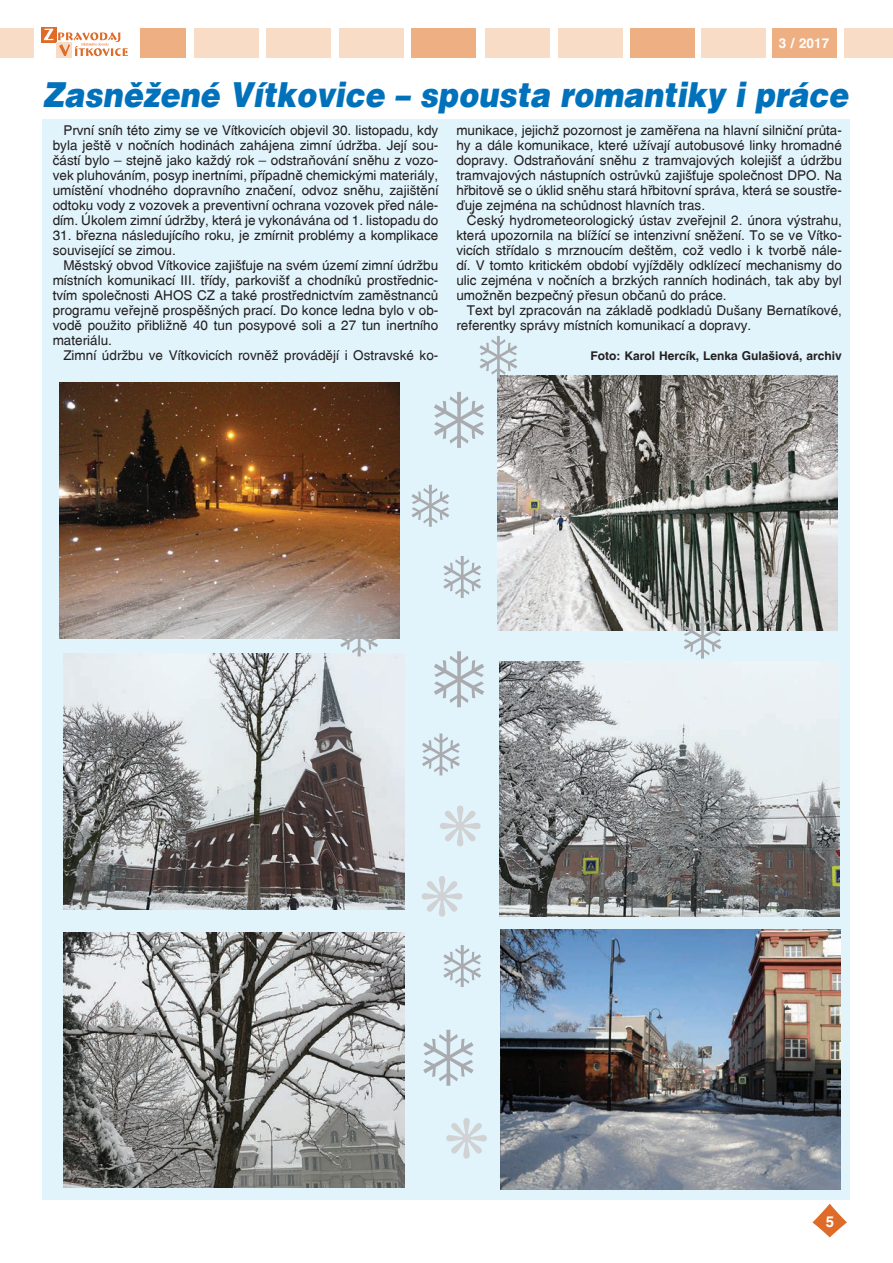
<style>
.page{position:relative;width:893px;height:1263px;background:#fff}
.page>*{position:absolute;margin:0;border:0;box-sizing:border-box;transform-origin:0 0}
.t1{font:italic 900 34.5px "Switzerland";color:#0072bc;scale:.87 1}
.t2{font:700 15px "Switzerland";color:#fff}
.t3{font:13.5px/15px "Switzerland";color:#231f20;text-align:justify}
.t4{font:700 13.5px "Switzerland";color:#fff}
.t5{font:700 12px "Switzerland";color:#231f20}
</style>
<div class="page">
<svg style="left:812px;top:1204px;width:35px;height:33px"></svg>
<div style="left:485px;top:28px;width:65px;height:29px;background:#f8dcc6"></div>
<div style="left:558px;top:28px;width:65px;height:29px;background:#f8dcc6"></div>
<div style="left:630px;top:28px;width:65px;height:29px;background:#eeaf82"></div>
<div style="left:266px;top:28px;width:65px;height:29px;background:#f8dcc6"></div>
<div style="left:339px;top:28px;width:65px;height:29px;background:#f8dcc6"></div>
<div style="left:194px;top:28px;width:64px;height:29px;background:#f8dcc6"></div>
<div style="left:141px;top:28px;width:45px;height:29px;background:#eeaf82"></div>
<div style="left:0;top:28px;width:34px;height:30px;background:#f8dcc6"></div>
<div style="left:411px;top:28px;width:65px;height:29px;background:#eeaf82"></div>
<div style="left:701px;top:28px;width:65px;height:29px;background:#f8dcc6"></div>
<div style="left:772px;top:28px;width:65px;height:29px;background:#eeaf82"></div>
<div style="left:844px;top:28px;width:49px;height:29px;background:#f8dcc6"></div>
<svg style="left:41px;top:27px;width:15px;height:15px"></svg>
<div style="left:57px;top:42px;width:15px;height:16px;background:#f8dcc6"></div>
<svg style="left:44px;top:29px;width:84px;height:27px"></svg>
<div style="left:43px;top:119px;width:807px;height:1081px;background:#e1f4fc"></div>
<img style="left:501px;top:929px;width:340px;height:260px">
<img style="left:59px;top:383px;width:341px;height:255px">
<img style="left:64px;top:932px;width:340px;height:255px">
<img style="left:497px;top:375px;width:341px;height:255px">
<img style="left:500px;top:661px;width:340px;height:255px">
<img style="left:64px;top:654px;width:340px;height:255px">
<svg style="left:684px;top:616px;width:37px;height:15px"></svg>
<svg style="left:340px;top:614px;width:38px;height:42px"></svg>
<svg style="left:497px;top:375px;width:20px;height:3px"></svg>
<p class="t4" style="left:779px;top:35px;width:52px">3 / 2017</p>
<h1 class="t1" style="left:43px;top:74px;width:928px">Zasněžené Vítkovice – spousta romantiky i práce</h1>
<p class="t3" style="left:53px;top:122px;width:387px;text-indent:11px">První sníh této zimy se ve Vítkovicích objevil 30. listopadu, kdy byla ještě v nočních hodinách zahájena zimní údržba. Její sou&shy;částí bylo – stejně jako každý rok – odstraňování sněhu z vozo&shy;vek pluhováním, posyp inertními, případně chemickými materiály, umístění vhodného dopravního značení, odvoz sněhu, zajištění odtoku vody z vozovek a preventivní ochrana vozovek před nále&shy;dím. Úkolem zimní údržby, která je vykonávána od 1. listopadu do</p>
<p class="t3" style="left:53px;top:227px;width:387px">31. března následujícího roku, je zmírnit problémy a komplikace související se zimou.</p>
<p class="t3" style="left:53px;top:257px;width:387px;text-indent:11px">Městský obvod Vítkovice zajišťuje na svém území zimní údržbu místních komunikací III. třídy, parkovišť a chodníků prostřednic&shy;tvím společnosti AHOS CZ a také prostřednictvím zaměstnanců programu veřejně prospěšných prací. Do konce ledna bylo v ob&shy;vodě použito přibližně 40 tun posypové soli a 27 tun inertního materiálu.</p>
<p class="t3" style="left:63px;top:347px;width:376px">Zimní údržbu ve Vítkovicích rovněž provádějí i Ostravské ko-</p>
<p class="t3" style="left:456px;top:122px;width:387px">munikace, jejichž pozornost je zaměřena na hlavní silniční průta&shy;hy a dále komunikace, které užívají autobusové linky hromadné dopravy. Odstraňování sněhu z tramvajových kolejišť a údržbu tramvajových nástupních ostrůvků zajišťuje společnost DPO. Na hřbitově se o úklid sněhu stará hřbitovní správa, která se soustře&shy;ďuje zejména na schůdnost hlavních tras.</p>
<p class="t3" style="left:456px;top:212px;width:387px;text-indent:11px">Český hydrometeorologický ústav zveřejnil 2. února výstrahu, která upozornila na blížící se intenzivní sněžení. To se ve Vítko&shy;vicích střídalo s mrznoucím deštěm, což vedlo i k tvorbě nále&shy;dí. V tomto kritickém období vyjížděly odklízecí mechanismy do ulic zejména v nočních a brzkých ranních hodinách, tak aby byl umožněn bezpečný přesun občanů do práce.</p>
<p class="t3" style="left:456px;top:302px;width:387px;text-indent:11px">Text byl zpracován na základě podkladů Dušany Bernatíkové, referentky správy místních komunikací a dopravy.</p>
<p class="t5" style="left:590px;top:348px;width:253px">Foto: Karol Hercík, Lenka Gulašiová, archiv</p>
<p class="t2" style="left:826px;top:1212px;width:10px">5</p>
</div>
